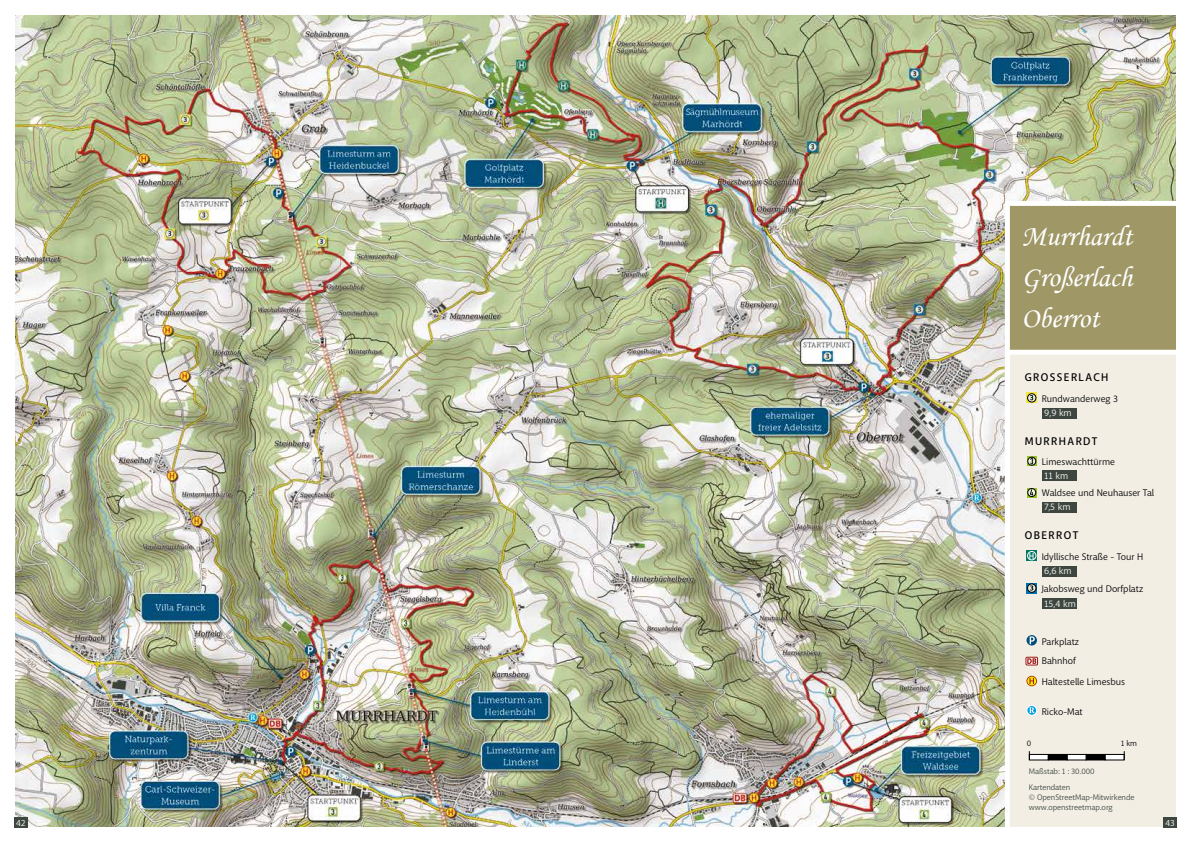
<style>
.page{position:relative;width:1191px;height:842px;background:#fff}
.page>*{position:absolute;margin:0;border:0;box-sizing:border-box;transform-origin:0 0}
.t1{font:29px/41px "Monotype Corsiva";color:#fff;text-align:justify}
.t2{font:500 11px "Macha";letter-spacing:.13em;color:#000}
.t3{font:9.5px/20.3px "Macha";color:#000}
.t4{font:9.5px "Macha";color:#fff}
.t5{font:9px "Macha";color:#fff}
.t6{font:8px/15.7px "Macha";letter-spacing:-.01em;color:#3d4740}
.t7{font:8px "Macha";color:#000}
.s1{font-family:"DIN Mittelschrift Std";font-size:8.5px;color:#fff}
.s2{color:#fff}
</style>
<div class="page">
<img style="left:15px;top:15px;width:1161px;height:813px">
<svg style="left:1002px;top:198px;width:174px;height:149px"></svg>
<svg style="left:1002px;top:347px;width:174px;height:481px"></svg>
<div style="left:1042px;top:598px;width:35px;height:11px;background:#3d4740"></div>
<div style="left:1042px;top:566px;width:35px;height:10px;background:#3d4740"></div>
<div style="left:1042px;top:502px;width:35px;height:11px;background:#3d4740"></div>
<div style="left:1042px;top:471px;width:35px;height:10px;background:#3d4740"></div>
<div style="left:1042px;top:408px;width:35px;height:11px;background:#3d4740"></div>
<svg style="left:1026px;top:393px;width:11px;height:10px"></svg>
<div style="left:1027px;top:393px;width:9px;height:9px;border:1px solid #000;border-radius:50%"></div>
<svg style="left:1030px;top:395px;width:3px;height:5px"></svg>
<svg style="left:1027px;top:456px;width:9px;height:10px"></svg>
<div style="left:1027px;top:457px;width:9px;height:8px;border:1px solid #000;border-radius:50%"></div>
<svg style="left:1030px;top:458px;width:3px;height:6px"></svg>
<svg style="left:1027px;top:488px;width:9px;height:9px"></svg>
<div style="left:1027px;top:488px;width:9px;height:9px;border:1px solid #000;border-radius:50%"></div>
<svg style="left:1029px;top:489px;width:4px;height:7px"></svg>
<svg style="left:1026px;top:550px;width:11px;height:11px"></svg>
<div style="left:1027px;top:551px;width:9px;height:9px;border:1px solid #fff;border-radius:50%"></div>
<svg style="left:1026px;top:583px;width:11px;height:10px"></svg>
<div style="left:1027px;top:584px;width:9px;height:8px;border:1px solid #000;border-radius:50%"></div>
<svg style="left:1030px;top:585px;width:3px;height:6px"></svg>
<svg style="left:1026px;top:635px;width:11px;height:10px"></svg>
<svg style="left:1029px;top:636px;width:5px;height:8px"></svg>
<div style="left:1025px;top:657px;width:13px;height:8px;border:1px solid #9d150f"></div>
<svg style="left:1027px;top:658px;width:9px;height:6px"></svg>
<svg style="left:1026px;top:676px;width:11px;height:10px"></svg>
<svg style="left:1026px;top:705px;width:10px;height:10px"></svg>
<div style="left:1026px;top:705px;width:11px;height:11px;border:1px solid #fff;border-radius:50%"></div>
<svg style="left:1029px;top:707px;width:5px;height:6px"></svg>
<svg style="left:1030px;top:754px;width:18px;height:6px"></svg>
<div style="left:1048px;top:754px;width:19px;height:6px;background:#000"></div>
<svg style="left:1067px;top:754px;width:19px;height:6px"></svg>
<div style="left:1086px;top:754px;width:19px;height:6px;background:#000"></div>
<svg style="left:1105px;top:754px;width:19px;height:6px"></svg>
<div style="left:1163px;top:817px;width:13px;height:11px;background:#3d4740"></div>
<div style="left:14px;top:817px;width:13px;height:11px;background:#3d4740"></div>
<h1 class="t1" style="left:1021px;top:216px;width:112px">Murrhardt Großerlach Oberrot</h1>
<p class="t2" style="left:1024px;top:370px;width:85px">GROSSERLACH</p>
<p class="t3" style="left:1041px;top:389px;width:78px">Rundwanderweg 3</p>
<p class="t4" style="left:1044px;top:407px;width:29px">9,9 km</p>
<p class="t2" style="left:1024px;top:434px;width:74px">MURRHARDT</p>
<p class="t3" style="left:1041px;top:452px;width:75px">Limeswachttürme</p>
<p class="t4" style="left:1044px;top:470px;width:25px">11 km</p>
<p class="t3" style="left:1041px;top:483px;width:114px">Waldsee und Neuhauser Tal</p>
<p class="t4" style="left:1044px;top:501px;width:28px">7,5 km</p>
<p class="t2" style="left:1024px;top:528px;width:55px">OBERROT</p>
<p class="t3" style="left:1044px;top:550px;width:101px;line-height:14.2px;text-indent:-15px"><span class="s1">H</span> Idyllische Straße - Tour H<br><span class="s2">6,6 km</span></p>
<p class="t3" style="left:1041px;top:579px;width:103px">Jakobsweg und Dorfplatz</p>
<p class="t4" style="left:1044px;top:597px;width:33px">15,4 km</p>
<p class="t3" style="left:1041px;top:631px;width:85px">Parkplatz<br>Bahnhof<br>Haltestelle Limesbus</p>
<p class="t3" style="left:1041px;top:701px;width:42px">Ricko-Mat</p>
<p class="t7" style="left:1027px;top:738px;width:6px">0</p>
<p class="t7" style="left:1120px;top:738px;width:18px">1 km</p>
<p class="t6" style="left:1029px;top:763px;width:67px">Maßstab: 1 : 30.000<br>Kartendaten</p>
<p class="t6" style="left:1029px;top:792px;width:107px;line-height:10px">© OpenStreetMap-Mitwirkende www.openstreetmap.org</p>
<p class="t5" style="left:16px;top:817px;width:11px">42</p>
<p class="t5" style="left:1165px;top:817px;width:11px">43</p>
</div>
